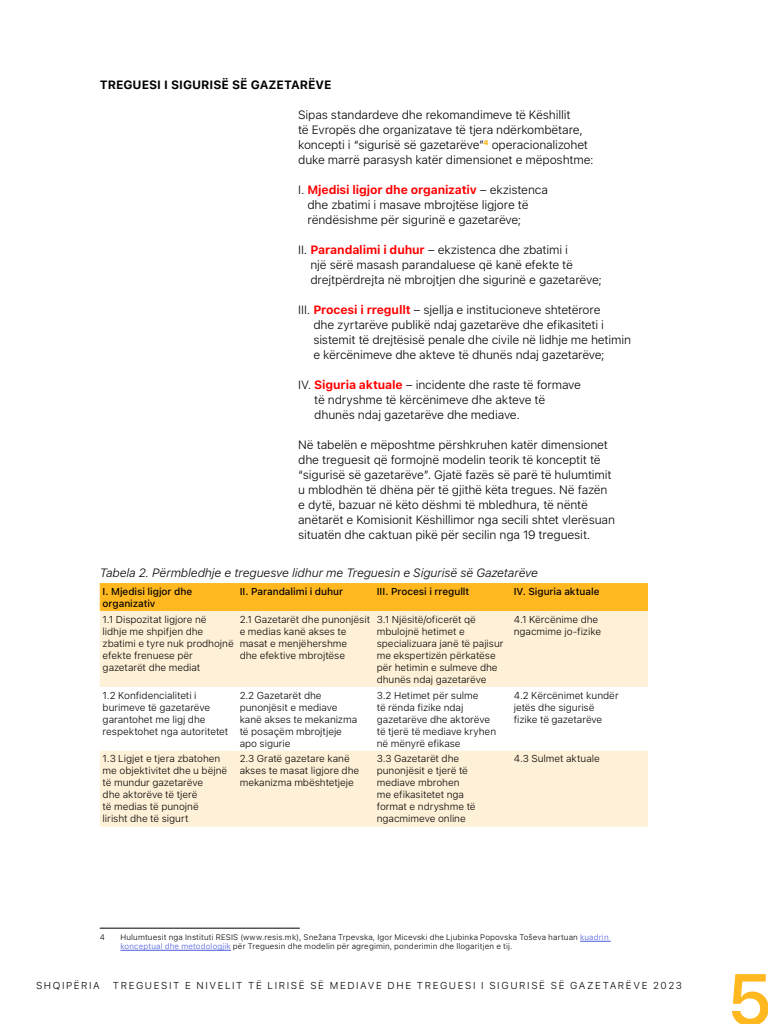
<style>
.page{position:relative;width:768px;height:1024px;background:#fff}
.page>*{position:absolute;margin:0;border:0;box-sizing:border-box;transform-origin:0 0}
.t1{font:600 72px "SF Pro Text";color:#ffb81f}
.t2{font:300 12px/15px "SF Pro Text";letter-spacing:-.015em;color:#000}
.t3{font:italic 300 12px "SF Pro Text";letter-spacing:-.015em;color:#000}
.t4{font:700 12px "SF Pro Text";color:#000}
.t5{font:300 10px/12px "SF Pro Text";letter-spacing:-.005em;color:#000}
.t6{font:500 10px/12px "SF Pro Text";letter-spacing:-.005em;color:#000}
.t7{font:300 10px "SF Pro Text";letter-spacing:.16em;color:#000}
.t8{font:300 8px/9px "SF Pro Text";letter-spacing:.015em;color:#000}
.s1{font-weight:700;color:#f00}
.s2{color:#485cdb}
</style>
<div class="page">
<div style="left:100px;top:583px;width:548px;height:28px;background:#ffb81f"></div>
<svg style="left:100px;top:611px;width:548px;height:216px;fill:#fff1d7"></svg>
<hr style="left:100px;top:928px;width:200px;height:1px;background:#000">
<hr style="left:580px;top:941px;width:31px;height:1px;background:#485cdb">
<hr style="left:120px;top:950px;width:111px;height:1px;background:#485cdb">
<p class="t4" style="left:100px;top:78px;width:233px">TREGUESI I SIGURISË SË GAZETARËVE</p>
<p class="t2" style="left:298px;top:107px;width:297px">Sipas standardeve dhe rekomandimeve të Këshillit<br>të Evropës dhe organizatave të tjera ndërkombëtare, koncepti i “sigurisë së gazetarëve”<sup>4</sup> operacionalizohet duke marrë parasysh katër dimensionet e mëposhtme:</p>
<p class="t2" style="left:308px;top:182px;width:242px;text-indent:-9px">I. <span class="s1">Mjedisi ligjor dhe organizativ</span> – ekzistenca dhe zbatimi i masave mbrojtëse ligjore të rëndësishme për sigurinë e gazetarëve;</p>
<p class="t2" style="left:310px;top:242px;width:293px;text-indent:-12px">II. <span class="s1">Parandalimi i duhur</span> – ekzistenca dhe zbatimi i<br>një sërë masash parandaluese që kanë efekte të drejtpërdrejta në mbrojtjen dhe sigurinë e gazetarëve;</p>
<p class="t2" style="left:313px;top:302px;width:319px;text-indent:-15px">III. <span class="s1">Procesi i rregullt</span> – sjellja e institucioneve shtetërore<br>dhe zyrtarëve publikë ndaj gazetarëve dhe efikasiteti i sistemit të drejtësisë penale dhe civile në lidhje me hetimin e kërcënimeve dhe akteve të dhunës ndaj gazetarëve;</p>
<p class="t2" style="left:314px;top:377px;width:268px;text-indent:-16px">IV. <span class="s1">Siguria aktuale</span> – incidente dhe raste të formave të ndryshme të kërcënimeve dhe akteve të dhunës ndaj gazetarëve dhe mediave.</p>
<p class="t2" style="left:298px;top:437px;width:318px">Në tabelën e mëposhtme përshkruhen katër dimensionet dhe treguesit që formojnë modelin teorik të konceptit të “sigurisë së gazetarëve”. Gjatë fazës së parë të hulumtimit u mblodhën të dhëna për të gjithë këta tregues. Në fazën e dytë, bazuar në këto dëshmi të mbledhura, të nëntë anëtarët e Komisionit Këshillimor nga secili shtet vlerësuan situatën dhe caktuan pikë për secilin nga 19 treguesit.</p>
<p class="t3" style="left:100px;top:566px;width:440px">Tabela 2. Përmbledhje e treguesve lidhur me Treguesin e Sigurisë së Gazetarëve</p>
<p class="t6" style="left:103px;top:585px;width:91px">I. Mjedisi ligjor dhe organizativ</p>
<p class="t6" style="left:240px;top:585px;width:105px">II. Parandalimi i duhur</p>
<p class="t6" style="left:377px;top:585px;width:94px">III. Procesi i rregullt</p>
<p class="t6" style="left:514px;top:585px;width:87px">IV. Siguria aktuale</p>
<p class="t5" style="left:103px;top:613px;width:133px">1.1 Dispozitat ligjore në<br>lidhje me shpifjen dhe zbatimi e tyre nuk prodhojnë efekte frenuese për gazetarët dhe mediat</p>
<p class="t5" style="left:240px;top:613px;width:132px">2.1 Gazetarët dhe punonjësit e medias kanë akses te masat e menjëhershme<br>dhe efektive mbrojtëse</p>
<p class="t5" style="left:377px;top:613px;width:128px">3.1 Njësitë/oficerët që mbulojnë hetimet e specializuara janë të pajisur me ekspertizën përkatëse për hetimin e sulmeve dhe dhunës ndaj gazetarëve</p>
<p class="t5" style="left:514px;top:613px;width:89px">4.1 Kërcënime dhe ngacmime jo-fizike</p>
<p class="t5" style="left:103px;top:689px;width:127px">1.2 Konfidencialiteti i burimeve të gazetarëve garantohet me ligj dhe respektohet nga autoritetet</p>
<p class="t5" style="left:240px;top:689px;width:119px">2.2 Gazetarët dhe punonjësit e mediave kanë akses te mekanizma të posaçëm mbrojtjeje apo sigurie</p>
<p class="t5" style="left:377px;top:689px;width:121px">3.2 Hetimet për sulme<br>të rënda fizike ndaj gazetarëve dhe aktorëve të tjerë të mediave kryhen në mënyrë efikase</p>
<p class="t5" style="left:514px;top:689px;width:106px">4.2 Kërcënimet kundër jetës dhe sigurisë fizike të gazetarëve</p>
<p class="t5" style="left:103px;top:753px;width:126px">1.3 Ligjet e tjera zbatohen me objektivitet dhe u bëjnë të mundur gazetarëve<br>dhe aktorëve të tjerë<br>të medias të punojnë<br>lirisht dhe të sigurt</p>
<p class="t5" style="left:240px;top:753px;width:121px">2.3 Gratë gazetare kanë akses te masat ligjore dhe mekanizma mbështetjeje</p>
<p class="t5" style="left:377px;top:753px;width:100px">3.3 Gazetarët dhe punonjësit e tjerë të mediave mbrohen me efikasitetet nga format e ndryshme të ngacmimeve online</p>
<p class="t5" style="left:514px;top:753px;width:88px">4.3 Sulmet aktuale</p>
<p class="t8" style="left:100px;top:933px;width:7px">4</p>
<p class="t8" style="left:120px;top:933px;width:490px">Hulumtuesit nga Instituti RESIS (www.resis.mk), Snežana Trpevska, Igor Micevski dhe Ljubinka Popovska Toševa hartuan <span class="s2">kuadrin konceptual dhe metodologjik</span> për Treguesin dhe modelin për agregimin, ponderimin dhe llogaritjen e tij.</p>
<p class="t7" style="left:36px;top:980px;width:65px">SHQIPËRIA</p>
<p class="t7" style="left:113px;top:980px;width:570px">TREGUESIT E NIVELIT TË LIRISË SË MEDIAVE DHE TREGUESI I SIGURISË SË GAZETARËVE 2023</p>
<h1 class="t1" style="left:726px;top:958px;width:48px">5</h1>
</div>
